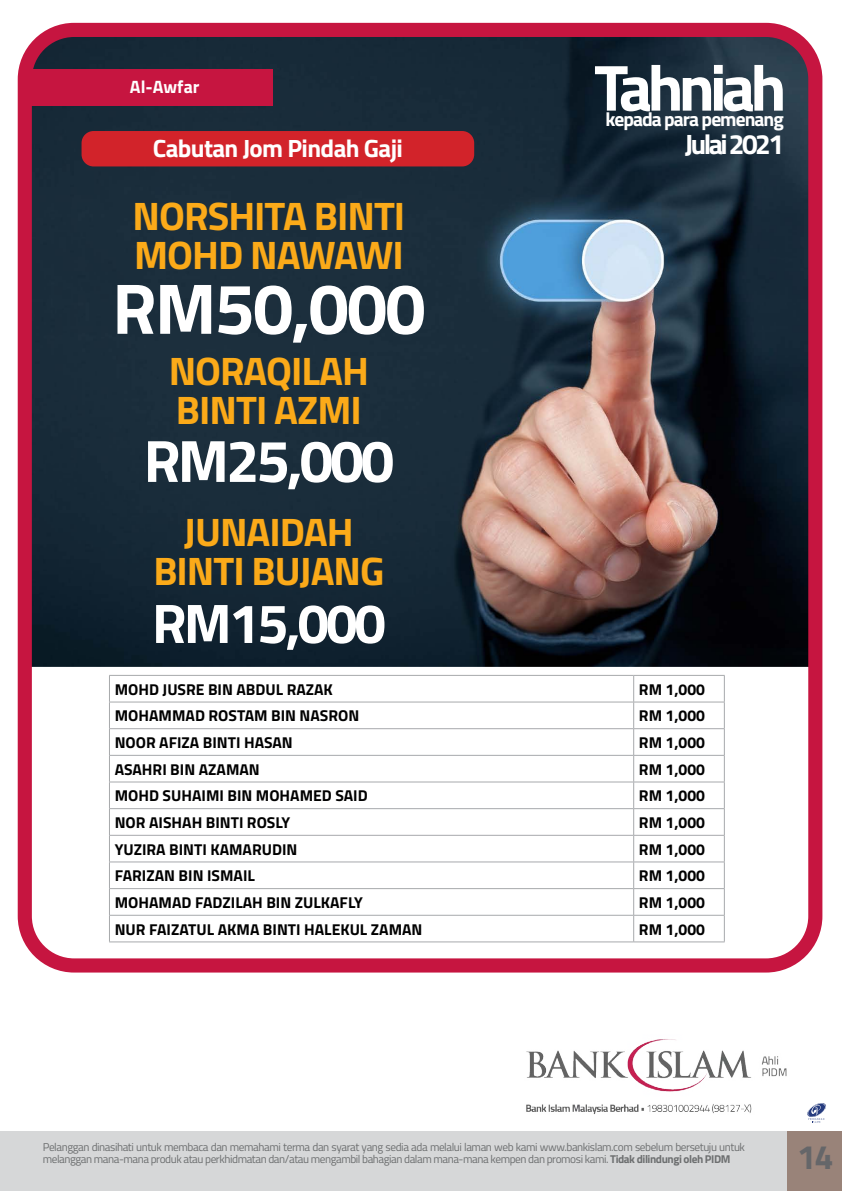
<style>
.page{position:relative;width:842px;height:1191px;background:#fff}
.page>*{position:absolute;margin:0;border:0;box-sizing:border-box;transform-origin:0 0}
.t1{font:700 71.8px "Titillium";letter-spacing:-.025em;color:#fff}
.t2{font:700 65.3px "Titillium";letter-spacing:-.075em;color:#fff}
.t3{font:700 59.8px "Titillium";letter-spacing:-.05em;color:#fff}
.t4{font:700 55.8px "Titillium";letter-spacing:-.05em;color:#fff}
.t5{font:700 39.8px/39px "Titillium";letter-spacing:-.025em;color:#fbaa19}
.t6{font:700 34px "Titillium";color:#656669}
.t7{font:700 28px "Titillium";letter-spacing:-.09em;color:#fff}
.t8{font:700 25px "Titillium";letter-spacing:-.025em;color:#fff}
.t9{font:700 19.5px "Titillium";letter-spacing:-.05em;color:#fff}
.t10{font:700 17.9px "Titillium";color:#fff}
.t11{font:700 15.7px "Titillium";color:#000}
.t12{font:11.3px/11.3px "Titillium";letter-spacing:-.04em;color:#6d6f70}
.s1{font-weight:700}
</style>
<div class="page">
<img style="left:33px;top:38px;width:774px;height:629px">
<div style="left:28px;top:69px;width:245px;height:37px;background:#c61540"></div>
<div style="left:18px;top:23px;width:804px;height:949px;border:14px solid #c61540;border-radius:49px"></div>
<div style="left:0;top:1131px;width:842px;height:60px;background:#d6d7d8"></div>
<svg style="left:807px;top:1103px;width:19px;height:19px"></svg>
<div style="left:788px;top:1131px;width:54px;height:60px;background:#998379"></div>
<img style="left:526px;top:1039px;width:261px;height:75px">
<hr style="left:109px;top:675px;width:525px;height:1px;background:#a7a9ac">
<hr style="left:634px;top:675px;width:91px;height:1px;background:#a7a9ac">
<hr style="left:109px;top:701px;width:525px;height:1px;background:#a7a9ac">
<hr style="left:634px;top:701px;width:91px;height:1px;background:#a7a9ac">
<hr style="left:109px;top:728px;width:525px;height:1px;background:#a7a9ac">
<hr style="left:634px;top:728px;width:91px;height:1px;background:#a7a9ac">
<hr style="left:109px;top:755px;width:525px;height:1px;background:#a7a9ac">
<hr style="left:634px;top:755px;width:91px;height:1px;background:#a7a9ac">
<hr style="left:109px;top:781px;width:525px;height:1px;background:#a7a9ac">
<hr style="left:634px;top:781px;width:91px;height:1px;background:#a7a9ac">
<hr style="left:109px;top:808px;width:525px;height:1px;background:#a7a9ac">
<hr style="left:634px;top:808px;width:91px;height:1px;background:#a7a9ac">
<hr style="left:109px;top:835px;width:525px;height:1px;background:#a7a9ac">
<hr style="left:634px;top:835px;width:91px;height:1px;background:#a7a9ac">
<hr style="left:109px;top:861px;width:525px;height:1px;background:#a7a9ac">
<hr style="left:634px;top:861px;width:91px;height:1px;background:#a7a9ac">
<hr style="left:109px;top:888px;width:525px;height:1px;background:#a7a9ac">
<hr style="left:634px;top:888px;width:91px;height:1px;background:#a7a9ac">
<hr style="left:109px;top:915px;width:525px;height:1px;background:#a7a9ac">
<svg style="left:109px;top:675px;width:1px;height:266px"></svg>
<hr style="left:634px;top:915px;width:91px;height:1px;background:#a7a9ac">
<svg style="left:633px;top:675px;width:1px;height:266px"></svg>
<svg style="left:724px;top:675px;width:1px;height:266px"></svg>
<hr style="left:109px;top:941px;width:525px;height:1px;background:#a7a9ac">
<hr style="left:634px;top:941px;width:91px;height:1px;background:#a7a9ac">
<div style="left:82px;top:131px;width:392px;height:35px;background:#d2232a;border-radius:12px"></div>
<p class="t10" style="left:130px;top:73px;width:71px">Al-Awfar</p>
<h3 class="t8" style="left:153px;top:129px;width:252px">Cabutan Jom Pindah Gaji</h3>
<h3 class="t5" style="left:132px;top:194px;width:274px">NORSHITA BINTI<br>MOHD NAWAWI</h3>
<h1 class="t1" style="left:112px;top:254px;width:315px">RM50,000</h1>
<h3 class="t5" style="left:169px;top:349px;width:202px">NORAQILAH<br>BINTI AZMI</h3>
<h3 class="t3" style="left:144px;top:415px;width:252px">RM25,000</h3>
<h3 class="t5" style="left:153px;top:510px;width:233px;text-align:center">JUNAIDAH<br>BINTI BUJANG</h3>
<h3 class="t4" style="left:152px;top:581px;width:235px">RM15,000</h3>
<h2 class="t2" style="left:594px;top:38px;width:194px">Tahniah</h2>
<p class="t9" style="left:605px;top:104px;width:180px">kepada para pemenang</p>
<h3 class="t7" style="left:685px;top:123px;width:101px">Julai 2021</h3>
<p class="t11" style="left:115px;top:677px;width:220px">MOHD JUSRE BIN ABDUL RAZAK</p>
<p class="t11" style="left:639px;top:677px;width:68px">RM 1,000</p>
<p class="t11" style="left:115px;top:704px;width:246px">MOHAMMAD ROSTAM BIN NASRON</p>
<p class="t11" style="left:639px;top:704px;width:68px">RM 1,000</p>
<p class="t11" style="left:115px;top:730px;width:180px">NOOR AFIZA BINTI HASAN</p>
<p class="t11" style="left:639px;top:730px;width:68px">RM 1,000</p>
<p class="t11" style="left:115px;top:757px;width:147px">ASAHRI BIN AZAMAN</p>
<p class="t11" style="left:639px;top:757px;width:68px">RM 1,000</p>
<p class="t11" style="left:115px;top:783px;width:255px">MOHD SUHAIMI BIN MOHAMED SAID</p>
<p class="t11" style="left:639px;top:783px;width:68px">RM 1,000</p>
<p class="t11" style="left:115px;top:810px;width:177px">NOR AISHAH BINTI ROSLY</p>
<p class="t11" style="left:639px;top:810px;width:68px">RM 1,000</p>
<p class="t11" style="left:115px;top:837px;width:184px">YUZIRA BINTI KAMARUDIN</p>
<p class="t11" style="left:639px;top:837px;width:68px">RM 1,000</p>
<p class="t11" style="left:115px;top:863px;width:142px">FARIZAN BIN ISMAIL</p>
<p class="t11" style="left:639px;top:863px;width:68px">RM 1,000</p>
<p class="t11" style="left:115px;top:890px;width:250px">MOHAMAD FADZILAH BIN ZULKAFLY</p>
<p class="t11" style="left:639px;top:890px;width:68px">RM 1,000</p>
<p class="t11" style="left:115px;top:917px;width:309px">NUR FAIZATUL AKMA BINTI HALEKUL ZAMAN</p>
<p class="t11" style="left:639px;top:917px;width:68px">RM 1,000</p>
<p class="t12" style="left:43px;top:1141px;width:704px">Pelanggan dinasihati untuk membaca dan memahami terma dan syarat yang sedia ada melalui laman web kami www.bankislam.com sebelum bersetuju untuk melanggan mana-mana produk atau perkhidmatan dan/atau mengambil bahagian dalam mana-mana kempen dan promosi kami. <span class="s1">Tidak dilindungi oleh PIDM</span></p>
<h3 class="t6" style="left:797px;top:1131px;width:38px">14</h3>
</div>
